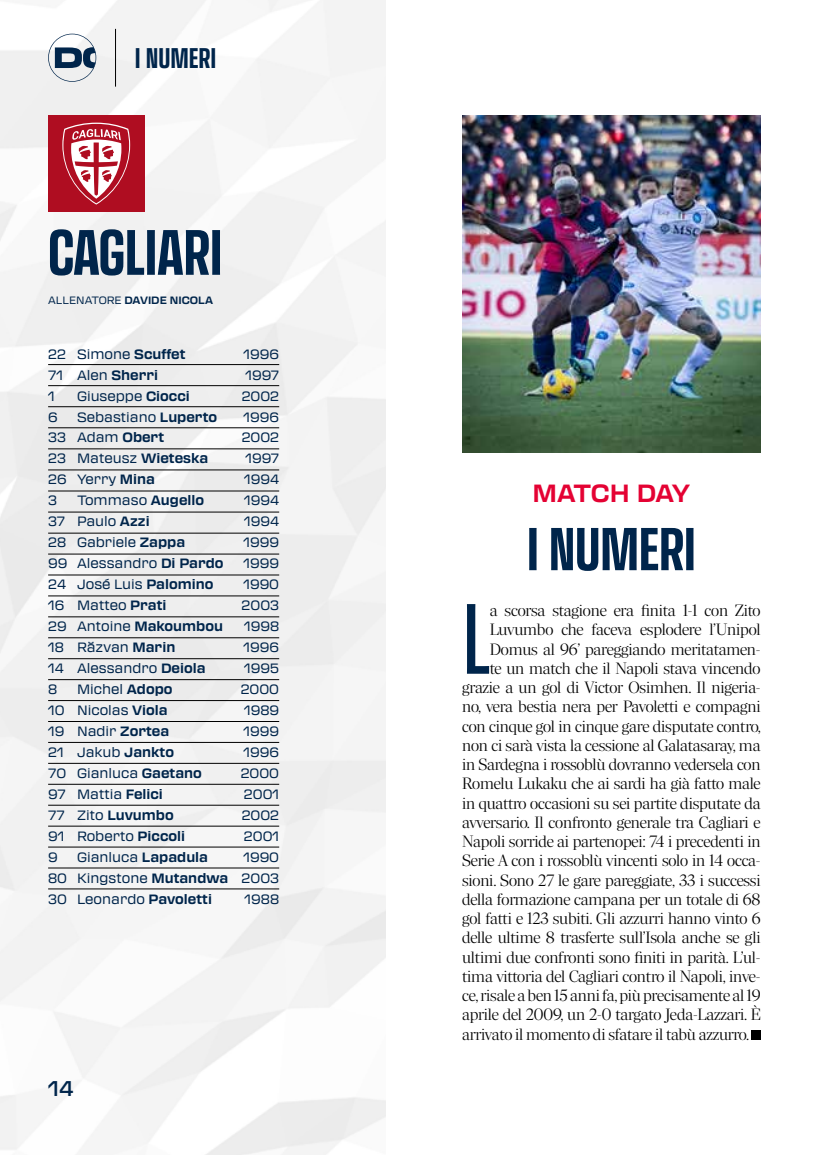
<style>
.page{position:relative;width:828px;height:1155px;background:#fff}
.page>*{position:absolute;margin:0;border:0;box-sizing:border-box;transform-origin:0 0}
.t1{font:500 condensed 98.17px "Transducer";color:#00254b}
.t2{font:700 condensed 63px "Transducer";letter-spacing:-.01em;color:#00254b}
.t3{font:700 condensed 59.5px "Transducer";letter-spacing:-.01em;color:#00254b}
.t4{font:700 condensed 28px "Transducer";color:#00254b}
.t5{font:700 24.5px "Transducer";letter-spacing:-.025em;color:#e40233}
.t6{font:500 21px "Transducer";color:#00254b}
.t7{font:300 16.8px "Richmond Display";letter-spacing:-.01em;color:#000}
.t8{font:13.3px/21px "Transducer";color:#00254b;text-align:justify}
.t9{font:700 13.3px "Transducer";color:#00254b}
.t10{font:700 10.5px "Transducer";color:#00254b}
.s1{font-weight:400}
.s2{font-weight:700}
</style>
<div class="page">
<img style="left:0;top:0;width:385px;height:1155px">
<svg style="left:48px;top:34px;width:48px;height:48px"></svg>
<hr style="left:115px;top:29px;width:1px;height:58px;background:#000">
<div style="left:751px;top:1030px;width:9px;height:10px;background:#000"></div>
<img style="left:462px;top:116px;width:298px;height:336px">
<div style="left:48px;top:116px;width:96px;height:96px;background:#af0d21"></div>
<svg style="left:62px;top:123px;width:68px;height:82px"></svg>
<hr style="left:48px;top:364px;width:231px;height:1px;background:#000">
<hr style="left:48px;top:385px;width:231px;height:1px;background:#000">
<hr style="left:48px;top:406px;width:231px;height:1px;background:#000">
<hr style="left:48px;top:427px;width:231px;height:1px;background:#000">
<hr style="left:48px;top:449px;width:231px;height:1px;background:#000">
<hr style="left:48px;top:470px;width:231px;height:1px;background:#000">
<hr style="left:48px;top:491px;width:231px;height:1px;background:#000">
<hr style="left:48px;top:512px;width:231px;height:1px;background:#000">
<hr style="left:48px;top:533px;width:231px;height:1px;background:#000">
<hr style="left:48px;top:554px;width:231px;height:1px;background:#000">
<hr style="left:48px;top:575px;width:231px;height:1px;background:#000">
<hr style="left:48px;top:596px;width:231px;height:1px;background:#000">
<hr style="left:48px;top:617px;width:231px;height:1px;background:#000">
<hr style="left:48px;top:637px;width:231px;height:1px;background:#000">
<hr style="left:48px;top:658px;width:231px;height:1px;background:#000">
<hr style="left:48px;top:679px;width:231px;height:1px;background:#000">
<hr style="left:48px;top:700px;width:231px;height:1px;background:#000">
<hr style="left:48px;top:721px;width:231px;height:1px;background:#000">
<hr style="left:48px;top:742px;width:231px;height:1px;background:#000">
<hr style="left:48px;top:763px;width:231px;height:1px;background:#000">
<hr style="left:48px;top:784px;width:231px;height:1px;background:#000">
<hr style="left:48px;top:805px;width:231px;height:1px;background:#000">
<hr style="left:48px;top:826px;width:231px;height:1px;background:#000">
<hr style="left:48px;top:847px;width:231px;height:1px;background:#000">
<hr style="left:48px;top:868px;width:231px;height:1px;background:#000">
<hr style="left:48px;top:889px;width:231px;height:1px;background:#000">
<h3 class="t4" style="left:135px;top:38px;width:83px">I NUMERI</h3>
<h2 class="t2" style="left:48px;top:208px;width:176px">CAGLIARI</h2>
<p class="t10" style="left:48px;top:293px;width:166px"><span class="s1">ALLENATORE</span> DAVIDE NICOLA</p>
<p class="t8" style="left:48px;top:343px;width:139px">22 Simone <span class="s2">Scuffet</span></p>
<p class="t8" style="left:244px;top:343px;width:37px">1996</p>
<p class="t8" style="left:48px;top:364px;width:112px">71 Alen <span class="s2">Sherri</span></p>
<p class="t8" style="left:245px;top:364px;width:35px">1997</p>
<p class="t8" style="left:48px;top:385px;width:8px">1</p>
<p class="t8" style="left:77px;top:385px;width:114px">Giuseppe <span class="s2">Ciocci</span></p>
<p class="t8" style="left:242px;top:385px;width:39px">2002</p>
<p class="t8" style="left:48px;top:406px;width:11px">6</p>
<p class="t8" style="left:77px;top:406px;width:142px">Sebastiano <span class="s2">Luperto</span></p>
<p class="t8" style="left:244px;top:406px;width:37px">1996</p>
<p class="t8" style="left:48px;top:427px;width:118px">33 Adam <span class="s2">Obert</span></p>
<p class="t8" style="left:242px;top:427px;width:39px">2002</p>
<p class="t8" style="left:48px;top:448px;width:162px">23 Mateusz <span class="s2">Wieteska</span></p>
<p class="t8" style="left:245px;top:448px;width:35px">1997</p>
<p class="t8" style="left:48px;top:469px;width:108px">26 Yerry <span class="s2">Mina</span></p>
<p class="t8" style="left:244px;top:469px;width:37px">1994</p>
<p class="t8" style="left:48px;top:490px;width:10px">3</p>
<p class="t8" style="left:77px;top:490px;width:129px">Tommaso <span class="s2">Augello</span></p>
<p class="t8" style="left:244px;top:490px;width:37px">1994</p>
<p class="t8" style="left:48px;top:510px;width:103px">37 Paulo <span class="s2">Azzi</span></p>
<p class="t8" style="left:244px;top:510px;width:37px">1994</p>
<p class="t8" style="left:48px;top:531px;width:139px">28 Gabriele <span class="s2">Zappa</span></p>
<p class="t8" style="left:244px;top:531px;width:37px">1999</p>
<p class="t8" style="left:48px;top:552px;width:177px">99 Alessandro <span class="s2">Di Pardo</span></p>
<p class="t8" style="left:244px;top:552px;width:37px">1999</p>
<p class="t8" style="left:48px;top:573px;width:167px">24 José Luis <span class="s2">Palomino</span></p>
<p class="t8" style="left:243px;top:573px;width:37px">1990</p>
<p class="t8" style="left:48px;top:594px;width:120px">16 Matteo <span class="s2">Prati</span></p>
<p class="t8" style="left:242px;top:594px;width:39px">2003</p>
<p class="t8" style="left:48px;top:615px;width:176px">29 Antoine <span class="s2">Makoumbou</span></p>
<p class="t8" style="left:244px;top:615px;width:37px">1998</p>
<p class="t8" style="left:48px;top:636px;width:129px">18 Răzvan <span class="s2">Marin</span></p>
<p class="t8" style="left:244px;top:636px;width:37px">1996</p>
<p class="t8" style="left:48px;top:657px;width:159px">14 Alessandro <span class="s2">Deiola</span></p>
<p class="t8" style="left:244px;top:657px;width:36px">1995</p>
<p class="t8" style="left:48px;top:678px;width:11px">8</p>
<p class="t8" style="left:77px;top:678px;width:97px">Michel <span class="s2">Adopo</span></p>
<p class="t8" style="left:241px;top:678px;width:40px">2000</p>
<p class="t8" style="left:48px;top:699px;width:121px">10 Nicolas <span class="s2">Viola</span></p>
<p class="t8" style="left:244px;top:699px;width:37px">1989</p>
<p class="t8" style="left:48px;top:720px;width:123px">19 Nadir <span class="s2">Zortea</span></p>
<p class="t8" style="left:244px;top:720px;width:37px">1999</p>
<p class="t8" style="left:48px;top:741px;width:127px">21 Jakub <span class="s2">Jankto</span></p>
<p class="t8" style="left:244px;top:741px;width:37px">1996</p>
<p class="t8" style="left:48px;top:762px;width:155px">70 Gianluca <span class="s2">Gaetano</span></p>
<p class="t8" style="left:241px;top:762px;width:40px">2000</p>
<p class="t8" style="left:48px;top:783px;width:116px">97 Mattia <span class="s2">Felici</span></p>
<p class="t8" style="left:244px;top:783px;width:37px">2001</p>
<p class="t9" style="left:48px;top:806px;width:127px"><span class="s1">77 Zito</span> Luvumbo</p>
<p class="t8" style="left:242px;top:804px;width:39px">2002</p>
<p class="t8" style="left:48px;top:825px;width:138px">91 Roberto <span class="s2">Piccoli</span></p>
<p class="t8" style="left:244px;top:825px;width:37px">2001</p>
<p class="t8" style="left:48px;top:846px;width:11px">9</p>
<p class="t8" style="left:77px;top:846px;width:133px">Gianluca <span class="s2">Lapadula</span></p>
<p class="t8" style="left:48px;top:846px;width:232px;text-indent:195px">1990<br>80 Kingstone <span class="s2">Mutandwa</span> 2003<br>30 Leonardo <span class="s2">Pavoletti</span></p>
<p class="t8" style="left:245px;top:888px;width:36px">1988</p>
<p class="t6" style="left:48px;top:1074px;width:27px">14</p>
<h3 class="t5" style="left:532px;top:476px;width:159px">MATCH DAY</h3>
<h3 class="t3" style="left:526px;top:507px;width:171px">I NUMERI</h3>
<h1 class="t1" style="left:462px;top:571px;width:30px">L</h1>
<p class="t7" style="left:490px;top:601px;width:272px">a scorsa stagione era finita 1-1 con Zito</p>
<p class="t7" style="left:490px;top:620px;width:272px">Luvumbo che faceva esplodere l’Unipol</p>
<p class="t7" style="left:490px;top:639px;width:272px">Domus al 96’ pareggiando meritatamen-</p>
<p class="t7" style="left:490px;top:658px;width:272px">te un match che il Napoli stava vincendo</p>
<p class="t7" style="left:462px;top:678px;width:300px">grazie a un gol di Victor Osimhen. Il nigeria-</p>
<p class="t7" style="left:462px;top:697px;width:300px">no, vera bestia nera per Pavoletti e compagni</p>
<p class="t7" style="left:462px;top:716px;width:300px">con cinque gol in cinque gare disputate contro,</p>
<p class="t7" style="left:462px;top:735px;width:300px">non ci sarà vista la cessione al Galatasaray, ma</p>
<p class="t7" style="left:462px;top:755px;width:300px">in Sardegna i rossoblù dovranno vedersela con</p>
<p class="t7" style="left:462px;top:774px;width:300px">Romelu Lukaku che ai sardi ha già fatto male</p>
<p class="t7" style="left:462px;top:793px;width:300px">in quattro occasioni su sei partite disputate da</p>
<p class="t7" style="left:462px;top:812px;width:300px">avversario. Il confronto generale tra Cagliari e</p>
<p class="t7" style="left:462px;top:832px;width:300px">Napoli sorride ai partenopei: 74 i precedenti in</p>
<p class="t7" style="left:462px;top:851px;width:300px">Serie A con i rossoblù vincenti solo in 14 occa-</p>
<p class="t7" style="left:462px;top:870px;width:300px">sioni. Sono 27 le gare pareggiate, 33 i successi</p>
<p class="t7" style="left:462px;top:889px;width:300px">della formazione campana per un totale di 68</p>
<p class="t7" style="left:462px;top:909px;width:300px">gol fatti e 123 subiti. Gli azzurri hanno vinto 6</p>
<p class="t7" style="left:462px;top:928px;width:300px">delle ultime 8 trasferte sull’Isola anche se gli</p>
<p class="t7" style="left:462px;top:947px;width:300px">ultimi due confronti sono finiti in parità. L’ul-</p>
<p class="t7" style="left:462px;top:966px;width:300px">tima vittoria del Cagliari contro il Napoli, inve-</p>
<p class="t7" style="left:462px;top:986px;width:300px">ce, risale a ben 15 anni fa, più precisamente al 19</p>
<p class="t7" style="left:462px;top:1005px;width:300px">aprile del 2009, un 2-0 targato Jeda-Lazzari. È</p>
<p class="t7" style="left:462px;top:1024px;width:288px">arrivato il momento di sfatare il tabù azzurro.</p>
</div>
